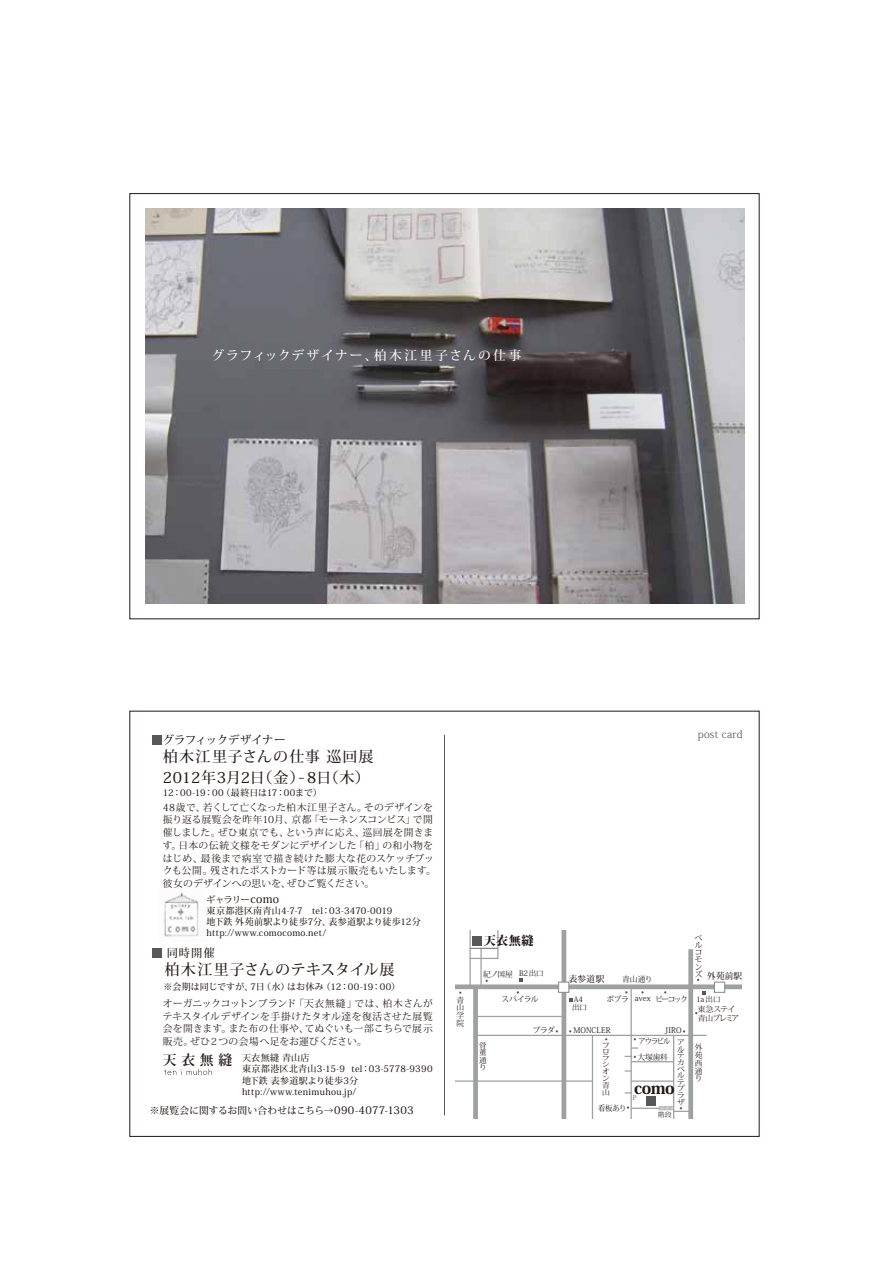
<style>
.page{position:relative;width:893px;height:1263px;background:#fff}
.page>*{position:absolute;margin:0;border:0;box-sizing:border-box;transform-origin:0 0}
.t1{font:800 16.2px "Koz Min Pro";color:#221815}
.t2{font:500 15px "Koz Min Pro";letter-spacing:.005em;color:#221815}
.t3{font:500 15px "Koz Min Pro";letter-spacing:.04em;color:#221815}
.t4{font:500 15px "Koz Min Pro";letter-spacing:.07em;color:#221815}
.t5{font:700 13.8px "Koz Min Pro";color:#221815}
.t6{font:500 12.75px "Koz Min Pro";letter-spacing:.15em;color:#fff}
.t7{font:800 12.15px "Koz Min Pro";color:#221815}
.t8{font:500 11.25px "Koz Min Pro";letter-spacing:-.02em;color:#221815}
.t9{font:500 11.25px "Koz Min Pro";letter-spacing:.015em;color:#221815}
.t10{font:200 10.5px "Koz Min Pro";letter-spacing:.025em;color:#3e3a39}
.t11{font:9.75px/12.8px "Koz Min Pro";letter-spacing:.025em;color:#221815}
.t12{font:500 9.75px "Koz Min Pro";letter-spacing:.01em;color:#221815}
.t13{font:500 9px/11.2px "Koz Min Pro";letter-spacing:.03em;color:#221815}
.t14{font:500 9px "Koz Min Pro";letter-spacing:.01em;color:#221815}
.t15{font:500 9px "Koz Min Pro";letter-spacing:-.015em;color:#221815}
.t16{font:500 8.55px "Koz Min Pro";letter-spacing:.035em;color:#221815}
.t17{font:7.8px/7.8px "Koz Min Pro";letter-spacing:-.035em;color:#221815;text-align:justify}
.t18{font:7.8px/8.6px "Koz Min Pro";letter-spacing:-.1em;color:#221815}
.t19{font:7.8px "Koz Min Pro";letter-spacing:-.035em;color:#221815;scale:.95 1}
.t20{font:7.8px "Koz Min Pro";letter-spacing:.01em;color:#221815}
.t21{font:7.5px/7.5px "Koz Min Pro";letter-spacing:-.015em;color:#221815}
.t22{font:7.35px/6.6px "Koz Min Pro";color:#221815;scale:1.05 1}
.t23{font:6.45px "Koz Min Pro";color:#221815}
.t24{font:6.45px "Koz Min Pro";color:#595757}
.s1{font-size:11.25px}
.s2{font-size:10.5px}
</style>
<div class="page">
<div style="left:130px;top:193px;width:629px;height:426px;background:#fff;border:1px solid #221815"></div>
<img style="left:164px;top:892px;width:35px;height:45px">
<svg style="left:164px;top:1069px;width:48px;height:6px"></svg>
<div style="left:152px;top:735px;width:10px;height:10px;background:#595757"></div>
<div style="left:152px;top:948px;width:10px;height:10px;background:#595757"></div>
<hr style="left:444px;top:735px;width:1px;height:380px;background:#595757">
<div style="left:688px;top:949px;width:5px;height:169px;background:#9fa0a0"></div>
<hr style="left:480px;top:948px;width:2px;height:39px;background:#9fa0a0">
<hr style="left:469px;top:930px;width:2px;height:56px;background:#9fa0a0">
<div style="left:456px;top:984px;width:286px;height:5px;background:#9fa0a0"></div>
<hr style="left:562px;top:930px;width:4px;height:188px;background:#9fa0a0">
<hr style="left:630px;top:987px;width:2px;height:131px;background:#9fa0a0">
<hr style="left:476px;top:1035px;width:230px;height:1px;background:#9fa0a0">
<div style="left:473px;top:987px;width:5px;height:131px;background:#9fa0a0"></div>
<svg style="left:469px;top:930px;width:30px;height:30px"></svg>
<svg style="left:519px;top:978px;width:4px;height:4px"></svg>
<svg style="left:569px;top:998px;width:3px;height:4px"></svg>
<svg style="left:703px;top:991px;width:3px;height:4px"></svg>
<hr style="left:673px;top:1035px;width:1px;height:83px;background:#9fa0a0">
<hr style="left:592px;top:1035px;width:1px;height:83px;background:#9fa0a0">
<hr style="left:631px;top:1061px;width:43px;height:1px;background:#9fa0a0">
<svg style="left:625px;top:1070px;width:6px;height:2px"></svg>
<svg style="left:625px;top:1056px;width:11px;height:2px"></svg>
<svg style="left:632px;top:1047px;width:6px;height:2px"></svg>
<hr style="left:631px;top:1080px;width:43px;height:2px;background:#9fa0a0">
<hr style="left:476px;top:1016px;width:90px;height:1px;background:#9fa0a0">
<hr style="left:456px;top:1080px;width:136px;height:2px;background:#9fa0a0">
<div style="left:472px;top:936px;width:10px;height:10px;background:#595757"></div>
<div style="left:646px;top:1097px;width:10px;height:9px;background:#595757"></div>
<div style="left:558px;top:982px;width:11px;height:10px;background:#fff;border:1px solid #898989"></div>
<div style="left:714px;top:982px;width:11px;height:10px;background:#fff;border:1px solid #898989"></div>
<svg style="left:627px;top:1106px;width:62px;height:6px"></svg>
<div style="left:659px;top:1106px;width:15px;height:4px;border:1px solid #b5b6b6"></div>
<img style="left:145px;top:209px;width:600px;height:395px">
<h3 class="t6" style="left:212px;top:346px;width:311px">グラフィックデザイナー、柏木江里子さんの仕事</h3>
<p class="t8" style="left:163px;top:732px;width:124px">グラフィックデザイナー</p>
<h2 class="t4" style="left:163px;top:746px;width:212px">柏木江里子さんの仕事 巡回展</h2>
<h2 class="t2" style="left:163px;top:767px;width:224px">2012年3月2日（金）-8日（木）　</h2>
<p class="t15" style="left:163px;top:786px;width:160px">12：00-19：00（最終日は17：00まで）</p>
<p class="t11" style="left:163px;top:800px;width:275px">48歳で、若くして亡くなった柏木江里子さん。そのデザインを振り返る展覧会を昨年10月、京都「モーネンスコンピス」で開催しました。ぜひ東京でも、という声に応え、巡回展を開きます。日本の伝統文様をモダンにデザインした「柏」の和小物をはじめ、最後まで病室で描き続けた膨大な花のスケッチブックも公開。残されたポストカード等は展示販売もいたします。彼女のデザインへの思いを、ぜひご覧ください。</p>
<p class="t13" style="left:207px;top:893px;width:216px">ギャラリー<span class="s1">como<br></span>東京都港区南青山4-7-7　tel：03-3470-0019<br>地下鉄 外苑前駅より徒歩7分、表参道駅より徒歩12分http://www.comocomo.net/</p>
<p class="t9" style="left:167px;top:945px;width:49px">同時開催</p>
<h2 class="t3" style="left:165px;top:959px;width:231px">柏木江里子さんのテキスタイル展</h2>
<p class="t14" style="left:164px;top:981px;width:238px">※会期は同じですが、7日（水）はお休み（12：00-19：00）</p>
<p class="t10" style="left:698px;top:727px;width:46px">post card</p>
<p class="t7" style="left:484px;top:932px;width:51px">天衣無縫</p>
<p class="t21" style="left:519px;top:969px;width:26px">B2出口</p>
<p class="t17" style="left:483px;top:969px;width:31px">紀ノ国屋</p>
<p class="t16" style="left:569px;top:972px;width:37px">表参道駅</p>
<p class="t17" style="left:622px;top:974px;width:32px">青山通り</p>
<p class="t17" style="left:695px;top:934px;width:9px;line-height:7.1px;text-align:left">ベルコモンズ</p>
<p class="t16" style="left:707px;top:970px;width:37px">外苑前駅</p>
<p class="t11" style="left:163px;top:996px;width:272px;text-align:justify">オーガニックコットンブランド「天衣無縫」では、柏木さんがテキスタイルデザインを手掛けたタオル達を復活させた展覧会を開きます。また布の仕事や、てぬぐいも一部こちらで展示販売。ぜひ２つの会場へ足をお運びください。</p>
<h3 class="t5" style="left:163px;top:1049px;width:71px">天衣無縫</h3>
<p class="t13" style="left:242px;top:1052px;width:201px">天衣無縫 青山店<br>東京都港区北青山3-15-9　tel：03-5778-9390　地下鉄 表参道駅より徒歩3分http://www.tenimuhou.jp/</p>
<p class="t12" style="left:150px;top:1104px;width:265px">※展覧会に関するお問い合わせはこちら→<span class="s2">090-4077-1303</span></p>
<p class="t17" style="left:456px;top:995px;width:9px">青山学院</p>
<p class="t17" style="left:607px;top:995px;width:24px">ポプラ</p>
<p class="t21" style="left:572px;top:995px;width:16px">A4出口</p>
<p class="t17" style="left:655px;top:994px;width:34px">ピーコック</p>
<p class="t19" style="left:638px;top:1036px;width:35px">アウラビル</p>
<p class="t17" style="left:501px;top:995px;width:39px">スパイラル</p>
<p class="t17" style="left:635px;top:994px;width:17px">avex</p>
<p class="t21" style="left:696px;top:995px;width:26px">1a 出口</p>
<p class="t17" style="left:665px;top:1026px;width:18px">JIRO</p>
<p class="t18" style="left:698px;top:1005px;width:43px">東急ステイ青山プレミア</p>
<p class="t17" style="left:533px;top:1026px;width:24px">プラダ</p>
<p class="t20" style="left:573px;top:1024px;width:39px">MONCLER</p>
<p class="t21" style="left:479px;top:1041px;width:9px;text-align:justify">骨董通り</p>
<p class="t22" style="left:677px;top:1039px;width:9px">アルテカベルテプラザ</p>
<p class="t22" style="left:602px;top:1041px;width:8px;line-height:6px">フロ</p>
<p class="t22" style="left:602px;top:1054px;width:9px;text-align:justify">ラシオン青山</p>
<p class="t17" style="left:695px;top:1043px;width:9px">外苑西通り</p>
<p class="t17" style="left:638px;top:1052px;width:32px">大塚歯科</p>
<h1 class="t1" style="left:634px;top:1076px;width:42px">como</h1>
<p class="t24" style="left:633px;top:1092px;width:5px">P</p>
<p class="t19" style="left:598px;top:1102px;width:31px">看板あり</p>
<p class="t23" style="left:658px;top:1110px;width:15px">階段</p>
</div>
